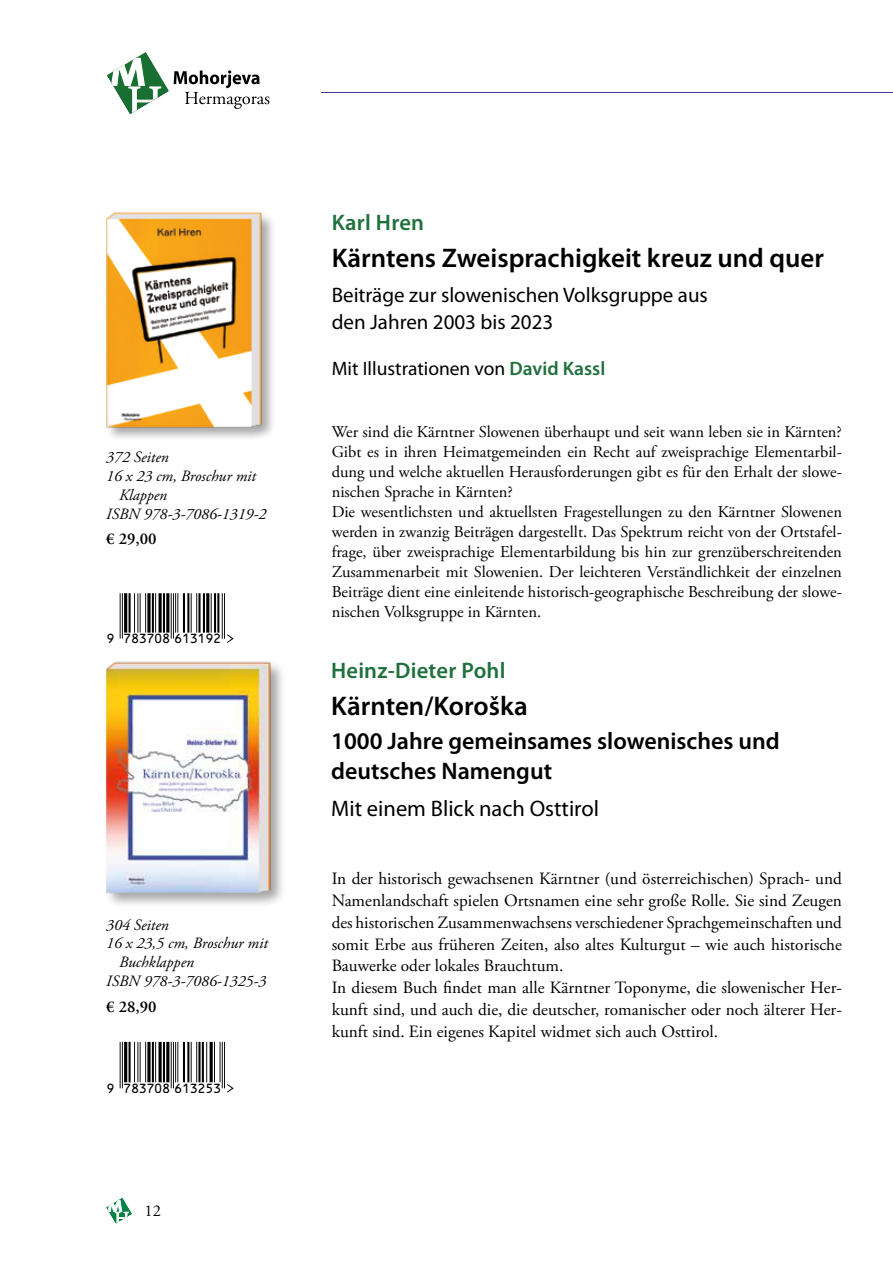
<style>
.page{position:relative;width:893px;height:1263px;background:#fff}
.page>*{position:absolute;margin:0;border:0;box-sizing:border-box;transform-origin:0 0}
.t1{font:600 27px "Myriad Pro";color:#000}
.t2{font:600 24px/30px "Myriad Pro";color:#000}
.t3{font:22.5px "Myriad Pro";color:#000}
.t4{font:600 22.5px "Myriad Pro";letter-spacing:.01em;color:#20703d}
.t5{font:21px/27px "Myriad Pro";color:#000}
.t6{font:19.5px "Myriad Pro";color:#000}
.t7{font:17.25px/21.8px "Adobe Garamond Pro";color:#000}
.t8{font:16.5px/20px "Adobe Garamond Pro";color:#000}
.t9{font:600 16.5px "Adobe Garamond Pro";color:#000}
.t10{font:italic 15.75px "Adobe Garamond Pro";color:#000}
.t11{font:12.15px "OCRB";letter-spacing:-.085em;color:#000}
.s1{font-weight:600;color:#20703d}
</style>
<div class="page">
<svg style="left:107px;top:52px;width:162px;height:62px"></svg>
<svg style="left:106px;top:1198px;width:26px;height:25px"></svg>
<hr style="left:321px;top:92px;width:572px;height:1px;background:#3e3983">
<img style="left:106px;top:212px;width:167px;height:226px">
<hr style="left:224px;top:593px;width:1px;height:46px;background:#000">
<hr style="left:222px;top:593px;width:1px;height:46px;background:#000">
<hr style="left:217px;top:593px;width:2px;height:40px;background:#000">
<hr style="left:214px;top:593px;width:2px;height:40px;background:#000">
<hr style="left:211px;top:593px;width:1px;height:40px;background:#000">
<hr style="left:206px;top:593px;width:3px;height:40px;background:#000">
<hr style="left:203px;top:593px;width:2px;height:40px;background:#000">
<hr style="left:198px;top:593px;width:3px;height:40px;background:#000">
<hr style="left:196px;top:593px;width:1px;height:40px;background:#000">
<hr style="left:191px;top:593px;width:1px;height:40px;background:#000">
<hr style="left:187px;top:593px;width:2px;height:40px;background:#000">
<hr style="left:183px;top:593px;width:2px;height:40px;background:#000">
<hr style="left:177px;top:593px;width:1px;height:40px;background:#000">
<hr style="left:175px;top:593px;width:1px;height:40px;background:#000">
<hr style="left:173px;top:593px;width:1px;height:46px;background:#000">
<hr style="left:171px;top:593px;width:1px;height:46px;background:#000">
<hr style="left:166px;top:593px;width:3px;height:40px;background:#000">
<hr style="left:163px;top:593px;width:2px;height:40px;background:#000">
<hr style="left:159px;top:593px;width:3px;height:40px;background:#000">
<hr style="left:155px;top:593px;width:1px;height:40px;background:#000">
<hr style="left:152px;top:593px;width:2px;height:40px;background:#000">
<svg style="left:147px;top:593px;width:4px;height:40px"></svg>
<hr style="left:145px;top:593px;width:1px;height:40px;background:#000">
<hr style="left:140px;top:593px;width:1px;height:40px;background:#000">
<hr style="left:137px;top:593px;width:1px;height:40px;background:#000">
<hr style="left:134px;top:593px;width:1px;height:40px;background:#000">
<hr style="left:129px;top:593px;width:2px;height:40px;background:#000">
<hr style="left:124px;top:593px;width:3px;height:40px;background:#000">
<hr style="left:122px;top:593px;width:1px;height:46px;background:#000">
<hr style="left:120px;top:593px;width:1px;height:46px;background:#000">
<svg style="left:227px;top:634px;width:7px;height:5px"></svg>
<hr style="left:224px;top:1042px;width:1px;height:46px;background:#000">
<hr style="left:222px;top:1042px;width:1px;height:46px;background:#000">
<hr style="left:220px;top:1042px;width:1px;height:40px;background:#000">
<hr style="left:214px;top:1042px;width:1px;height:40px;background:#000">
<hr style="left:210px;top:1042px;width:3px;height:40px;background:#000">
<hr style="left:206px;top:1042px;width:1px;height:40px;background:#000">
<hr style="left:202px;top:1042px;width:2px;height:40px;background:#000">
<hr style="left:198px;top:1042px;width:3px;height:40px;background:#000">
<hr style="left:196px;top:1042px;width:1px;height:40px;background:#000">
<hr style="left:191px;top:1042px;width:1px;height:40px;background:#000">
<hr style="left:187px;top:1042px;width:2px;height:40px;background:#000">
<hr style="left:183px;top:1042px;width:2px;height:40px;background:#000">
<hr style="left:177px;top:1042px;width:1px;height:40px;background:#000">
<hr style="left:175px;top:1042px;width:1px;height:40px;background:#000">
<hr style="left:173px;top:1042px;width:1px;height:46px;background:#000">
<hr style="left:171px;top:1042px;width:1px;height:46px;background:#000">
<hr style="left:166px;top:1042px;width:3px;height:40px;background:#000">
<hr style="left:163px;top:1042px;width:2px;height:40px;background:#000">
<hr style="left:159px;top:1042px;width:3px;height:40px;background:#000">
<hr style="left:155px;top:1042px;width:1px;height:40px;background:#000">
<hr style="left:152px;top:1042px;width:2px;height:40px;background:#000">
<svg style="left:147px;top:1042px;width:4px;height:40px"></svg>
<hr style="left:145px;top:1042px;width:1px;height:40px;background:#000">
<hr style="left:140px;top:1042px;width:1px;height:40px;background:#000">
<hr style="left:137px;top:1042px;width:1px;height:40px;background:#000">
<hr style="left:134px;top:1042px;width:1px;height:40px;background:#000">
<hr style="left:129px;top:1042px;width:2px;height:40px;background:#000">
<hr style="left:124px;top:1042px;width:3px;height:40px;background:#000">
<hr style="left:122px;top:1042px;width:1px;height:46px;background:#000">
<hr style="left:120px;top:1042px;width:1px;height:46px;background:#000">
<svg style="left:227px;top:1084px;width:7px;height:9px"></svg>
<img style="left:105px;top:639px;width:177px;height:266px">
<p class="t10" style="left:106px;top:448px;width:64px">372 Seiten</p>
<p class="t10" style="left:106px;top:467px;width:151px">16 x 23 cm, Broschur mit</p>
<p class="t10" style="left:119px;top:485px;width:50px">Klappen</p>
<p class="t10" style="left:106px;top:504px;width:162px">ISBN 978-3-7086-1319-2</p>
<p class="t9" style="left:106px;top:529px;width:52px">€ 29,00</p>
<p class="t11" style="left:106px;top:632px;width:117px">9 783708 613192</p>
<p class="t10" style="left:106px;top:915px;width:64px">304 Seiten</p>
<p class="t10" style="left:106px;top:934px;width:163px">16 x 23,5 cm, Broschur mit</p>
<p class="t10" style="left:119px;top:953px;width:76px">Buchklappen</p>
<p class="t10" style="left:106px;top:972px;width:162px">ISBN 978-3-7086-1325-3</p>
<p class="t9" style="left:106px;top:997px;width:52px">€ 28,90</p>
<p class="t11" style="left:106px;top:1081px;width:117px">9 783708 613253</p>
<p class="t8" style="left:145px;top:1201px;width:18px">12</p>
<h3 class="t4" style="left:332px;top:208px;width:94px">Karl Hren</h3>
<h1 class="t1" style="left:332px;top:240px;width:494px">Kärntens Zweisprachigkeit kreuz und quer</h1>
<p class="t5" style="left:332px;top:281px;width:378px">Beiträge zur slowenischen Volksgruppe aus den Jahren 2003 bis 2023</p>
<p class="t6" style="left:332px;top:356px;width:275px">Mit Illustrationen von <span class="s1">David Kassl</span></p>
<p class="t8" style="left:332px;top:423px;width:512px">Wer sind die Kärntner Slowenen überhaupt und seit wann leben sie in Kärnten?<br>Gibt es in ihren Heimatgemeinden ein Recht auf zweisprachige Elementarbil&shy;dung und welche aktuellen Herausforderungen gibt es für den Erhalt der slowe&shy;nischen Sprache in Kärnten?<br>Die wesentlichsten und aktuellsten Fragestellungen zu den Kärntner Slowenen werden in zwanzig Beiträgen dargestellt. Das Spektrum reicht von der Ortstafel&shy;frage, über zweisprachige Elementarbildung bis hin zur grenzüberschreitenden Zusammenarbeit mit Slowenien. Der leichteren Verständlichkeit der einzelnen Beiträge dient eine einleitende historisch-geographische Beschreibung der slowe&shy;nischen Volksgruppe in Kärnten.</p>
<h3 class="t4" style="left:331px;top:656px;width:176px">Heinz-Dieter Pohl</h3>
<h1 class="t1" style="left:331px;top:689px;width:198px">Kärnten/Koroška</h1>
<h2 class="t2" style="left:331px;top:725px;width:450px">1000 Jahre gemeinsames slowenisches und deutsches Namengut</h2>
<h3 class="t3" style="left:331px;top:795px;width:269px">Mit einem Blick nach Osttirol</h3>
<p class="t7" style="left:332px;top:868px;width:512px">In der historisch gewachsenen Kärntner (und österreichischen) Sprach- und Namenlandschaft spielen Ortsnamen eine sehr große Rolle. Sie sind Zeugen des historischen Zusammenwachsens verschiedener Sprachgemeinschaften und somit Erbe aus früheren Zeiten, also altes Kulturgut – wie auch historische Bauwerke oder lokales Brauchtum.<br>In diesem Buch findet man alle Kärntner Toponyme, die slowenischer Her&shy;kunft sind, und auch die, die deutscher, romanischer oder noch älterer Her&shy;kunft sind. Ein eigenes Kapitel widmet sich auch Osttirol.</p>
</div>
